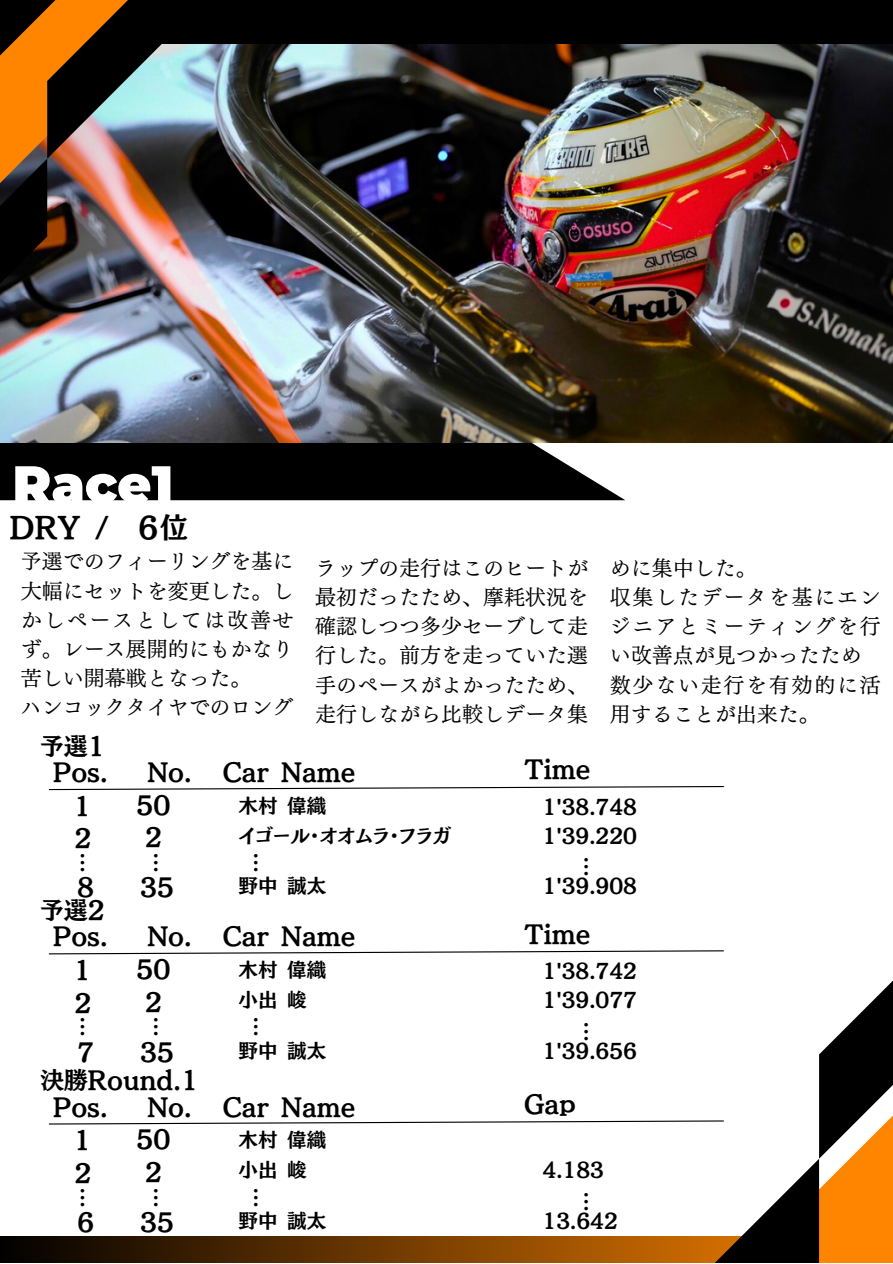
<style>
.page{position:relative;width:893px;height:1264px;background:#fff}
.page>*{position:absolute;margin:0;border:0;box-sizing:border-box;transform-origin:0 0}
.t1{font:900 52.5px "Montserrat";color:#fff}
.t2{font:28.5px "TEST Mode Min B B";color:#000}
.t3{font:24px "TEST Mode Min B B";color:#000}
.t4{font:21px/29.2px "Canva UD Mincho Pr 6 N M";color:#000;text-align:justify}
.t5{font:21px/29.2px "Canva UD Mincho Pr 6 N M";letter-spacing:.085em;color:#000}
.t6{font:20.7px "TEST Mode Min B B";color:#000}
.t7{font:19.5px "TEST Mode Min B B";color:#000}
</style>
<div class="page">
<div style="left:0;top:0;width:892px;height:92px;background:#000"></div>
<img style="left:0;top:44px;width:892px;height:398px">
<img style="left:0;top:0;width:232px;height:398px">
<div style="left:0;top:1236px;width:892px;height:26px;background:#080400"></div>
<svg style="left:0;top:443px;width:625px;height:57px;background:#121212"></svg>
<svg style="left:48px;top:950px;width:844px;height:312px"></svg>
<svg style="left:48px;top:786px;width:676px;height:4px"></svg>
<p class="t1" style="left:12px;top:452px;width:163px">Race1</p>
<p class="t2" style="left:10px;top:513px;width:180px">DRY / ６位</p>
<p class="t4" style="left:21px;top:546px;width:275px">予選でのフィーリングを基に大幅にセットを変更した。しかしペースとしては改善せず。レース展開的にもかなり苦しい開幕戦となった。</p>
<p class="t4" style="left:21px;top:693px;width:274px">ハンコックタイヤでのロング</p>
<p class="t4" style="left:315px;top:553px;width:274px">ラップの走行はこのヒートが最初だったため、摩耗状況を確認しつつ多少セーブして走行した。前方を走っていた選手のペースがよかったため、走行しながら比較しデータ集</p>
<p class="t3" style="left:40px;top:733px;width:66px">予選1</p>
<p class="t3" style="left:53px;top:760px;width:56px">Pos.</p>
<p class="t3" style="left:147px;top:760px;width:46px">No.</p>
<p class="t3" style="left:223px;top:760px;width:134px">Car Name</p>
<p class="t3" style="left:524px;top:757px;width:68px">Time</p>
<p class="t4" style="left:610px;top:553px;width:148px">めに集中した。</p>
<p class="t4" style="left:610px;top:582px;width:272px">収集したデータを基にエンジニアとミーティングを行い改善点が見つかったため</p>
<p class="t5" style="left:610px;top:670px;width:272px">数少ない走行を有効的に活用することが出来た。</p>
<p class="t3" style="left:74px;top:793px;width:19px">1</p>
<p class="t3" style="left:74px;top:826px;width:20px">２</p>
<p class="t3" style="left:136px;top:792px;width:36px">50</p>
<p class="t3" style="left:145px;top:825px;width:19px">2</p>
<p class="t7" style="left:238px;top:825px;width:214px">イゴール・オオムラ・フラガ</p>
<p class="t7" style="left:238px;top:795px;width:89px">木村偉織</p>
<p class="t7" style="left:542px;top:796px;width:96px">1'38.748</p>
<p class="t7" style="left:542px;top:825px;width:96px">1'39.220</p>
<p class="t6" style="left:72px;top:873px;width:22px;rotate:-90deg">…</p>
<p class="t6" style="left:145px;top:873px;width:22px;rotate:-90deg">…</p>
<p class="t6" style="left:245px;top:873px;width:22px;rotate:-90deg">…</p>
<p class="t6" style="left:576px;top:877px;width:22px;rotate:-90deg">…</p>
<p class="t3" style="left:77px;top:875px;width:19px">8</p>
<p class="t3" style="left:140px;top:875px;width:36px">35</p>
<p class="t7" style="left:238px;top:876px;width:89px">野中誠太</p>
<p class="t7" style="left:542px;top:876px;width:96px">1'39.908</p>
<p class="t3" style="left:40px;top:897px;width:66px">予選2</p>
<p class="t3" style="left:53px;top:924px;width:56px">Pos.</p>
<p class="t3" style="left:147px;top:924px;width:46px">No.</p>
<p class="t3" style="left:223px;top:924px;width:134px">Car Name</p>
<p class="t3" style="left:524px;top:921px;width:68px">Time</p>
<p class="t3" style="left:74px;top:957px;width:19px">1</p>
<p class="t3" style="left:74px;top:990px;width:20px">２</p>
<p class="t3" style="left:136px;top:956px;width:36px">50</p>
<p class="t3" style="left:145px;top:989px;width:19px">2</p>
<p class="t7" style="left:238px;top:989px;width:70px">小出峻</p>
<p class="t7" style="left:238px;top:959px;width:89px">木村偉織</p>
<p class="t7" style="left:542px;top:961px;width:96px">1'38.742</p>
<p class="t7" style="left:542px;top:989px;width:96px">1'39.077</p>
<p class="t6" style="left:72px;top:1037px;width:22px;rotate:-90deg">…</p>
<p class="t6" style="left:145px;top:1037px;width:22px;rotate:-90deg">…</p>
<p class="t6" style="left:245px;top:1037px;width:22px;rotate:-90deg">…</p>
<p class="t6" style="left:576px;top:1041px;width:22px;rotate:-90deg">…</p>
<p class="t3" style="left:77px;top:1039px;width:19px">7</p>
<p class="t3" style="left:140px;top:1039px;width:36px">35</p>
<p class="t7" style="left:238px;top:1040px;width:89px">野中誠太</p>
<p class="t7" style="left:542px;top:1040px;width:96px">1'39.656</p>
<p class="t3" style="left:40px;top:1068px;width:159px">決勝Round.1</p>
<p class="t3" style="left:53px;top:1094px;width:56px">Pos.</p>
<p class="t3" style="left:147px;top:1094px;width:46px">No.</p>
<p class="t3" style="left:223px;top:1094px;width:134px">Car Name</p>
<p class="t3" style="left:524px;top:1091px;width:53px">Gap</p>
<p class="t3" style="left:136px;top:1126px;width:36px">50</p>
<p class="t3" style="left:145px;top:1159px;width:19px">2</p>
<p class="t7" style="left:238px;top:1159px;width:70px">小出峻</p>
<p class="t3" style="left:74px;top:1127px;width:19px">1</p>
<p class="t3" style="left:74px;top:1160px;width:20px">２</p>
<p class="t7" style="left:238px;top:1129px;width:89px">木村偉織</p>
<p class="t7" style="left:542px;top:1159px;width:63px">4.183</p>
<p class="t7" style="left:542px;top:1210px;width:77px">13.642</p>
<p class="t6" style="left:72px;top:1207px;width:22px;rotate:-90deg">…</p>
<p class="t6" style="left:145px;top:1207px;width:22px;rotate:-90deg">…</p>
<p class="t6" style="left:245px;top:1207px;width:22px;rotate:-90deg">…</p>
<p class="t6" style="left:576px;top:1211px;width:22px;rotate:-90deg">…</p>
<p class="t3" style="left:77px;top:1209px;width:19px">6</p>
<p class="t3" style="left:140px;top:1209px;width:36px">35</p>
<p class="t7" style="left:238px;top:1210px;width:89px">野中誠太</p>
</div>
